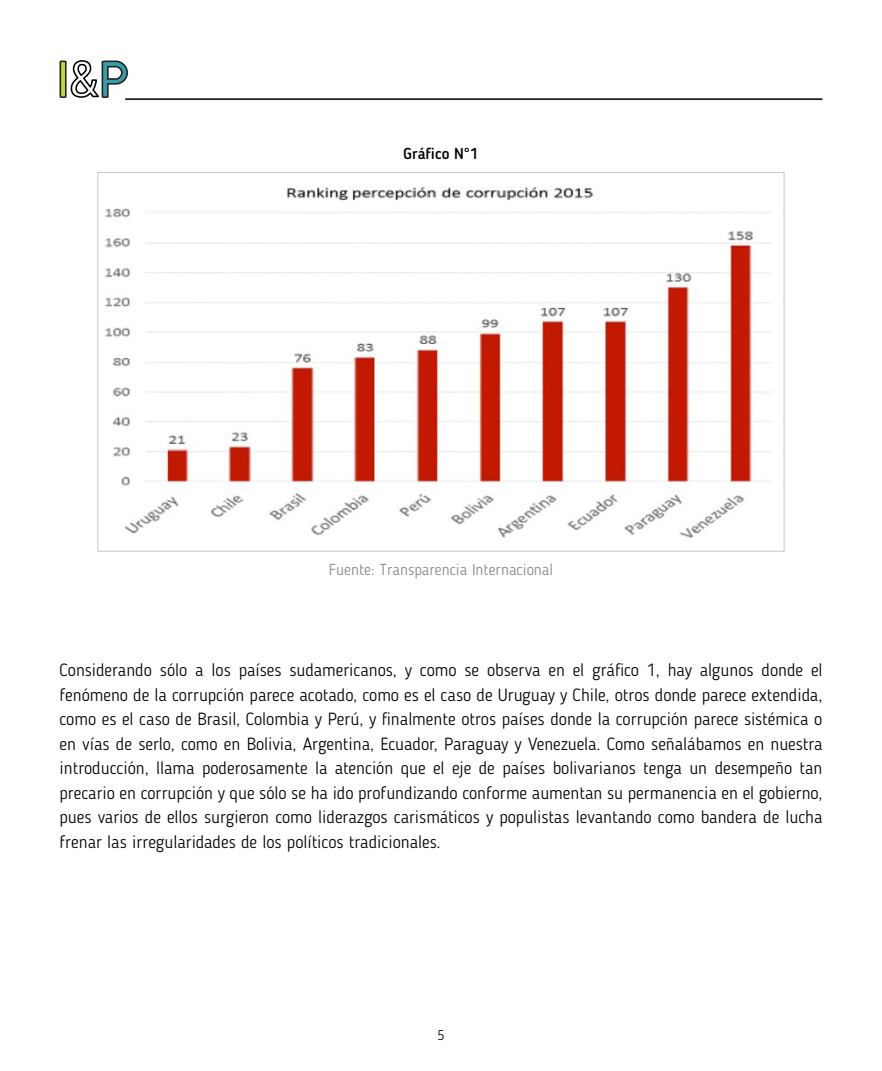
<style>
.page{position:relative;width:882px;height:1071px;background:#fff}
.page>*{position:absolute;margin:0;border:0;box-sizing:border-box;transform-origin:0 0}
.t1{font:300 17.5px/24.5px "Blogger Sans";color:#000;text-align:justify}
.t2{font:300 15.75px "Blogger Sans";color:#878787}
.t3{font:500 15.75px "Blogger Sans";color:#000}
.t4{font:300 14px "Blogger Sans";color:#000}
</style>
<div class="page">
<hr style="left:125px;top:98px;width:697px;height:2px;background:#241e21">
<svg style="left:60px;top:60px;width:68px;height:38px"></svg>
<img style="left:105px;top:187px;width:667px;height:351px">
<p class="t3" style="left:404px;top:144px;width:76px">Gráfico N°1</p>
<p class="t2" style="left:329px;top:560px;width:226px">Fuente: Transparencia Internacional</p>
<p class="t1" style="left:60px;top:658px;width:765px">Considerando sólo a los países sudamericanos, y como se observa en el gráfico 1, hay algunos donde el fenómeno de la corrupción parece acotado, como es el caso de Uruguay y Chile, otros donde parece extendida, como es el caso de Brasil, Colombia y Perú, y finalmente otros países donde la corrupción parece sistémica o en vías de serlo, como en Bolivia, Argentina, Ecuador, Paraguay y Venezuela. Como señalábamos en nuestra introducción, llama poderosamente la atención que el eje de países bolivarianos tenga un desempeño tan precario en corrupción y que sólo se ha ido profundizando conforme aumentan su permanencia en el gobierno, pues varios de ellos surgieron como liderazgos carismáticos y populistas levantando como bandera de lucha frenar las irregularidades de los políticos tradicionales.</p>
<p class="t4" style="left:438px;top:1027px;width:8px">5</p>
</div>
